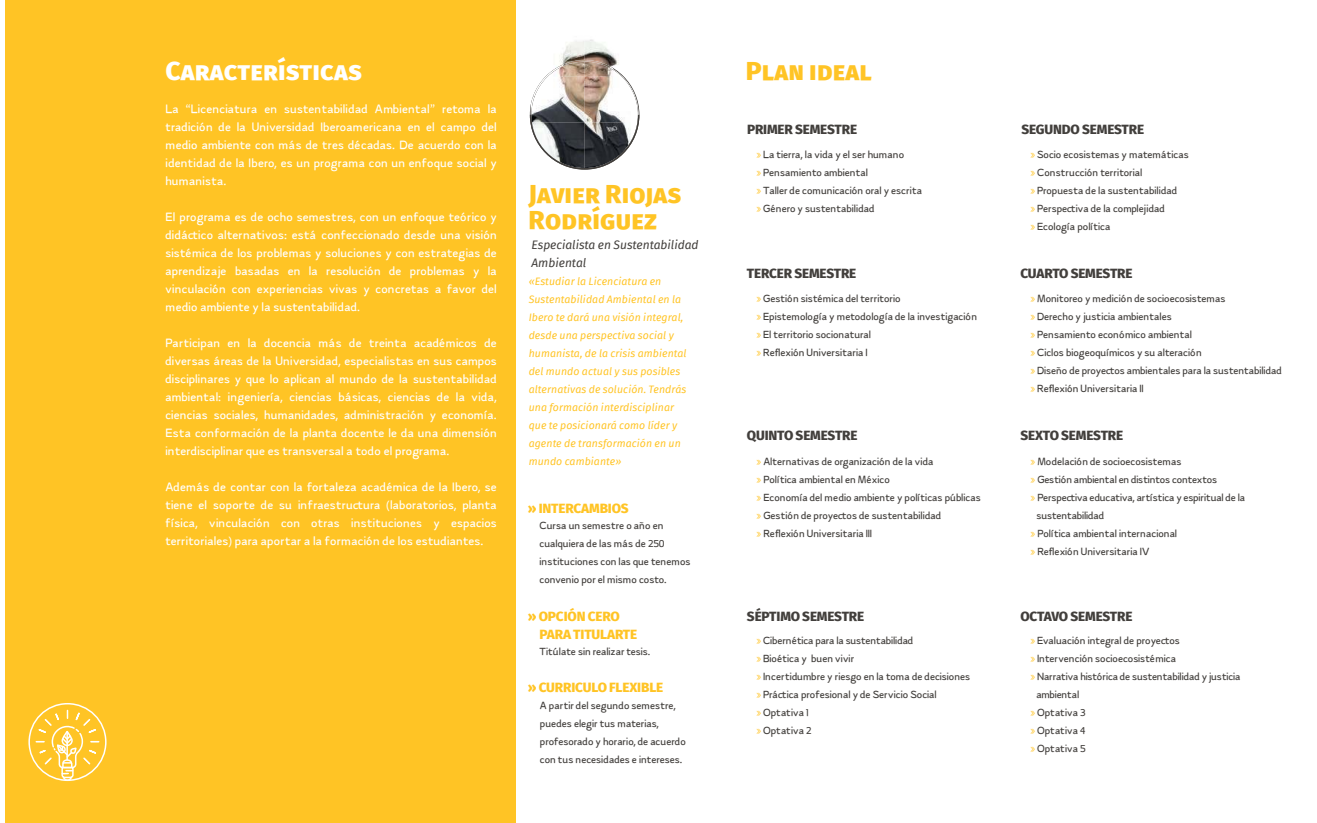
<style>
.page{position:relative;width:1317px;height:823px;background:#fff}
.page>*{position:absolute;margin:0;border:0;box-sizing:border-box;transform-origin:0 0}
.t1{font:800 26.25px/25.5px "Fira Sans";letter-spacing:.01em;color:#ffc425}
.t2{font:800 26.25px "Fira Sans";color:#fff}
.t3{font:800 13.5px "Fira Sans";letter-spacing:-.01em;color:#423f3c}
.t4{font:800 13.5px/18px "Fira Sans";letter-spacing:-.01em;color:#ffc425}
.t5{font:italic 12px/18px "Fira Sans";color:#423f3c}
.t6{font:10.5px/18px "Iberoamericana";letter-spacing:.02em;color:#fff;text-align:justify}
.t7{font:italic 10.5px/18px "Fira Sans";letter-spacing:.01em;color:#ffc425}
.t8{font:9px/18px "Iberoamericana";color:#423f3c}
.t9{font:9px "Iberoamericana";letter-spacing:.03em;color:#423f3c}
.s1{color:#ffc425}
</style>
<div class="page">
<div style="left:5px;top:0;width:511px;height:823px;background:#ffc425"></div>
<div style="left:28px;top:703px;width:78px;height:78px;border:2px solid #fff;border-radius:50%"></div>
<svg style="left:36px;top:710px;width:63px;height:71px"></svg>
<img style="left:559px;top:39px;width:58px;height:21px">
<svg style="left:529px;top:60px;width:111px;height:110px"></svg>
<h1 class="t2" style="left:165px;top:48px;width:198px">CARACTERÍSTICAS</h1>
<h1 class="t1" style="left:745px;top:56px;width:127px">PLAN IDEAL</h1>
<p class="t6" style="left:165px;top:100px;width:333px">La “Licenciatura en sustentabilidad Ambiental” retoma la tradición de la Universidad Iberoamericana en el campo del medio ambiente con más de tres décadas. De acuerdo con la identidad de la Ibero, es un programa con un enfoque social y humanista.</p>
<p class="t6" style="left:165px;top:208px;width:333px">El programa es de ocho semestres, con un enfoque teórico y didáctico alternativos: está confeccionado desde una visión sistémica de los problemas y soluciones y con estrategias de aprendizaje basadas en la resolución de problemas y la vinculación con experiencias vivas y concretas a favor del medio ambiente y la sustentabilidad.</p>
<p class="t6" style="left:165px;top:334px;width:333px">Participan en la docencia más de treinta académicos de diversas áreas de la Universidad, especialistas en sus campos disciplinares y que lo aplican al mundo de la sustentabilidad ambiental: ingeniería, ciencias básicas, ciencias de la vida, ciencias sociales, humanidades, administración y economía.<br>Esta conformación de la planta docente le da una dimensión interdisciplinar que es transversal a todo el programa.</p>
<p class="t6" style="left:165px;top:478px;width:333px">Además de contar con la fortaleza académica de la Ibero, se tiene el soporte de su infraestructura (laboratorios, planta física, vinculación con otras instituciones y espacios territoriales) para aportar a la formación de los estudiantes.</p>
<h1 class="t1" style="left:528px;top:179px;width:154px">JAVIER RIOJAS<br>RODRÍGUEZ</h1>
<h3 class="t5" style="left:531px;top:235px;width:169px">Especialista en Sustentabilidad<br>Ambiental</h3>
<p class="t7" style="left:528px;top:272px;width:159px">«Estudiar la Licenciatura en<br>Sustentabilidad Ambiental en la<br>Ibero te dará una visión integral, desde una perspectiva social y humanista, de la crisis ambiental del mundo actual y sus posibles alternativas de solución. Tendrás una formación interdisciplinar que te posicionará como líder y agente de transformación en un mundo cambiante»</p>
<h2 class="t4" style="left:527px;top:498px;width:102px">» INTERCAMBIOS</h2>
<p class="t8" style="left:539px;top:518px;width:152px">Cursa un semestre o año en cualquiera de las más de 250 instituciones con las que tenemos convenio por el mismo costo.</p>
<h2 class="t4" style="left:539px;top:606px;width:99px;text-indent:-12px">» OPCIÓN CERO<br>PARA TITULARTE</h2>
<p class="t8" style="left:539px;top:643px;width:112px">Titúlate sin realizar tesis.</p>
<h2 class="t4" style="left:527px;top:677px;width:137px">» CURRICULO FLEXIBLE</h2>
<p class="t8" style="left:540px;top:696px;width:147px">A partir del segundo semestre, puedes elegir tus materias, profesorado y horario, de acuerdo con tus necesidades e intereses.</p>
<h2 class="t3" style="left:746px;top:117px;width:112px">PRIMER SEMESTRE</h2>
<h2 class="t3" style="left:1021px;top:117px;width:124px">SEGUNDO SEMESTRE</h2>
<p class="t8" style="left:756px;top:146px;width:167px"><span class="s1">»</span> La tierra, la vida y el ser humano<br><span class="s1">»</span> Pensamiento ambiental<br><span class="s1">»</span> Taller de comunicación oral y escrita <span class="s1">»</span> Género y sustentabilidad</p>
<p class="t8" style="left:1030px;top:146px;width:160px"><span class="s1">»</span> Socio ecosistemas y matemáticas <span class="s1">»</span> Construcción territorial<br><span class="s1">»</span> Propuesta de la sustentabilidad<br><span class="s1">»</span> Perspectiva de la complejidad<br><span class="s1">»</span> Ecología política</p>
<h2 class="t3" style="left:746px;top:262px;width:111px">TERCER SEMESTRE</h2>
<h2 class="t3" style="left:1020px;top:262px;width:114px">CUARTO SEMESTRE</h2>
<p class="t8" style="left:756px;top:290px;width:222px"><span class="s1">»</span> Gestión sistémica del territorio<br><span class="s1">»</span> Epistemología y metodología de la investigación <span class="s1">»</span> El territorio socionatural<br><span class="s1">»</span> Reflexión Universitaria I</p>
<p class="t8" style="left:1030px;top:290px;width:253px"><span class="s1">»</span> Monitoreo y medición de socioecosistemas<br><span class="s1">»</span> Derecho y justicia ambientales<br><span class="s1">»</span> Pensamiento económico ambiental<br><span class="s1">»</span> Ciclos biogeoquímicos y su alteración<br><span class="s1">»</span> Diseño de proyectos ambientales para la sustentabilidad <span class="s1">»</span> Reflexión Universitaria II</p>
<h2 class="t3" style="left:746px;top:424px;width:112px">QUINTO SEMESTRE</h2>
<h2 class="t3" style="left:1020px;top:424px;width:104px">SEXTO SEMESTRE</h2>
<p class="t8" style="left:756px;top:453px;width:225px"><span class="s1">»</span> Alternativas de organización de la vida<br><span class="s1">»</span> Política ambiental en México<br><span class="s1">»</span> Economía del medio ambiente y políticas públicas <span class="s1">»</span> Gestión de proyectos de sustentabilidad<br><span class="s1">»</span> Reflexión Universitaria III</p>
<p class="t8" style="left:1030px;top:452px;width:152px"><span class="s1">»</span> Modelación de socioecosistemas</p>
<p class="t8" style="left:1030px;top:470px;width:188px"><span class="s1">»</span> Gestión ambiental en distintos contextos</p>
<p class="t8" style="left:1030px;top:488px;width:216px"><span class="s1">»</span> Perspectiva educativa, artística y espiritual de la</p>
<p class="t8" style="left:1036px;top:506px;width:69px">sustentabilidad</p>
<p class="t8" style="left:1030px;top:524px;width:148px"><span class="s1">»</span> Política ambiental internacional</p>
<p class="t8" style="left:1030px;top:542px;width:120px"><span class="s1">»</span> Reflexión Universitaria IV</p>
<h2 class="t3" style="left:746px;top:604px;width:119px">SÉPTIMO SEMESTRE</h2>
<h2 class="t3" style="left:1020px;top:604px;width:113px">OCTAVO SEMESTRE</h2>
<p class="t8" style="left:756px;top:632px;width:215px"><span class="s1">»</span> Cibernética para la sustentabilidad<br><span class="s1">»</span> Bioética y buen vivir<br><span class="s1">»</span> Incertidumbre y riesgo en la toma de decisiones <span class="s1">»</span> Práctica profesional y de Servicio Social<br><span class="s1">»</span> Optativa 1<br><span class="s1">»</span> Optativa 2</p>
<p class="t8" style="left:1030px;top:632px;width:151px"><span class="s1">»</span> Evaluación integral de proyectos</p>
<p class="t8" style="left:1030px;top:650px;width:147px"><span class="s1">»</span> Intervención socioecosistémica</p>
<p class="t8" style="left:1030px;top:668px;width:211px"><span class="s1">»</span> Narrativa histórica de sustentabilidad y justicia</p>
<p class="t8" style="left:1036px;top:686px;width:44px">ambiental</p>
<p class="t9" style="left:1030px;top:706px;width:57px"><span class="s1">»</span> Optativa 3</p>
<p class="t9" style="left:1030px;top:724px;width:57px"><span class="s1">»</span> Optativa 4</p>
<p class="t9" style="left:1030px;top:742px;width:57px"><span class="s1">»</span> Optativa 5</p>
</div>
